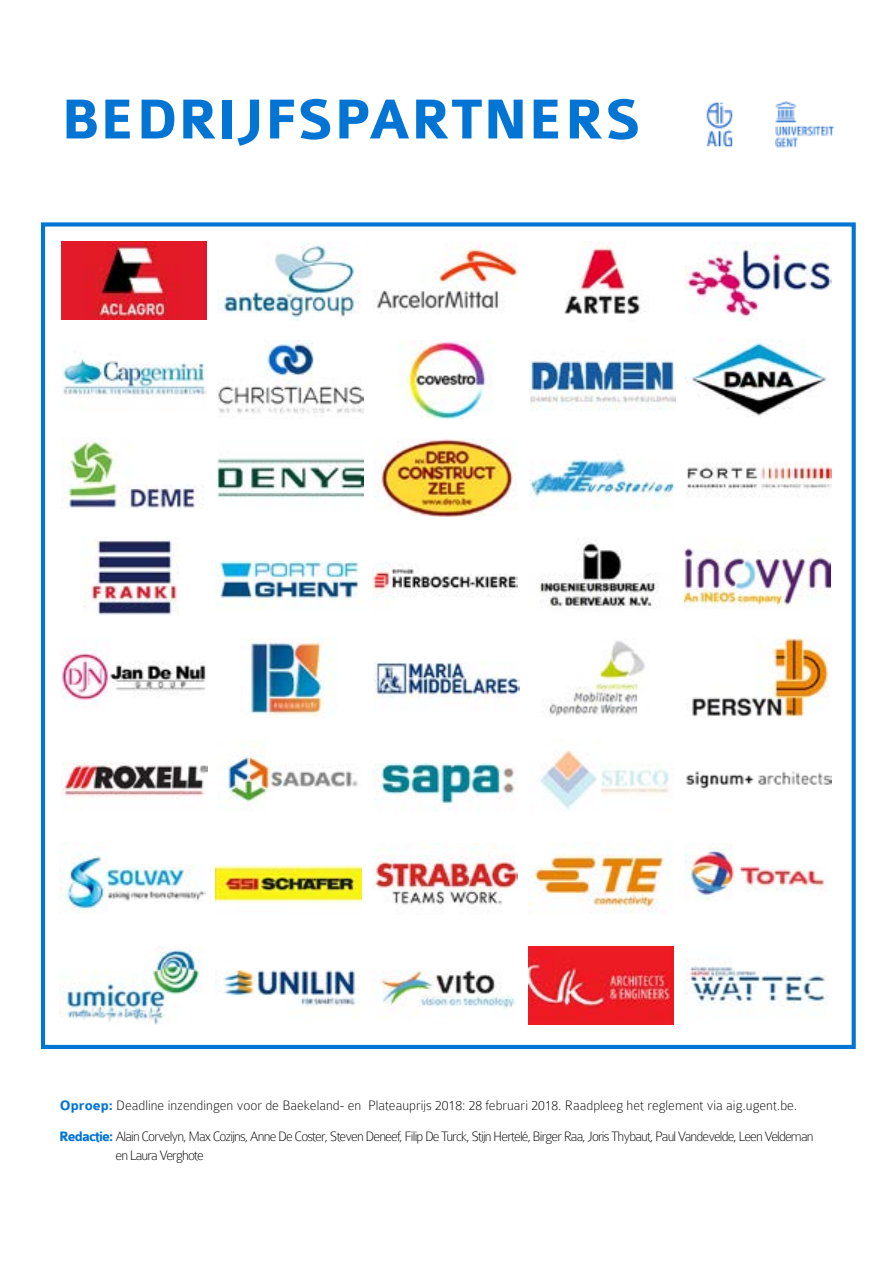
<style>
.page{position:relative;width:893px;height:1263px;background:#fff}
.page>*{position:absolute;margin:0;border:0;box-sizing:border-box;transform-origin:0 0}
.t1{font:700 60px "Colaborate";color:#0274d4}
.t2{font:100 14.55px/18.9px "Colaborate";letter-spacing:-.06em;color:#000}
.t3{font:100 14.55px "Colaborate";color:#000}
.s1{font-weight:700;color:#0274d4}
</style>
<div class="page">
<img style="left:61px;top:242px;width:146px;height:78px">
<img style="left:217px;top:243px;width:144px;height:78px">
<img style="left:373px;top:246px;width:145px;height:67px">
<img style="left:564px;top:242px;width:77px;height:73px">
<img style="left:686px;top:242px;width:145px;height:78px">
<img style="left:61px;top:357px;width:146px;height:42px">
<img style="left:217px;top:340px;width:146px;height:74px">
<img style="left:399px;top:340px;width:93px;height:78px">
<img style="left:529px;top:361px;width:146px;height:49px">
<img style="left:686px;top:340px;width:143px;height:76px">
<img style="left:61px;top:437px;width:143px;height:72px">
<img style="left:217px;top:458px;width:146px;height:40px">
<img style="left:373px;top:439px;width:144px;height:78px">
<img style="left:529px;top:459px;width:146px;height:44px">
<img style="left:686px;top:462px;width:145px;height:31px">
<img style="left:83px;top:537px;width:96px;height:78px">
<img style="left:218px;top:560px;width:142px;height:49px">
<img style="left:372px;top:562px;width:146px;height:36px">
<img style="left:539px;top:537px;width:119px;height:72px">
<img style="left:684px;top:548px;width:146px;height:60px">
<img style="left:61px;top:649px;width:145px;height:56px">
<img style="left:250px;top:639px;width:84px;height:78px">
<img style="left:373px;top:662px;width:146px;height:37px">
<img style="left:546px;top:640px;width:99px;height:76px">
<img style="left:692px;top:638px;width:137px;height:78px">
<img style="left:61px;top:763px;width:146px;height:35px">
<img style="left:226px;top:744px;width:132px;height:66px">
<img style="left:373px;top:763px;width:143px;height:42px">
<img style="left:540px;top:750px;width:130px;height:60px">
<img style="left:686px;top:771px;width:145px;height:19px">
<img style="left:61px;top:854px;width:145px;height:59px">
<img style="left:216px;top:865px;width:146px;height:38px">
<img style="left:372px;top:843px;width:146px;height:62px">
<img style="left:528px;top:843px;width:144px;height:70px">
<img style="left:684px;top:843px;width:141px;height:57px">
<img style="left:60px;top:946px;width:142px;height:78px">
<img style="left:216px;top:969px;width:143px;height:38px">
<img style="left:372px;top:970px;width:143px;height:44px">
<img style="left:528px;top:947px;width:146px;height:78px">
<img style="left:684px;top:960px;width:144px;height:46px">
<img style="left:775px;top:102px;width:59px;height:45px">
<img style="left:706px;top:102px;width:27px;height:45px">
<div style="left:41px;top:222px;width:815px;height:827px;border:4px solid #0274d4"></div>
<h1 class="t1" style="left:61px;top:88px;width:582px">BEDRIJFSPARTNERS</h1>
<p class="t3" style="left:60px;top:1097px;width:739px"><span class="s1">Oproep:</span> Deadline inzendingen voor de Baekeland- en Plateauprijs 2018: 28 februari 2018. Raadpleeg het reglement via aig.ugent.be.</p>
<p class="t2" style="left:116px;top:1126px;width:699px;text-indent:-57px"><span class="s1">Redactie:</span> Alain Corvelyn, Max Cozijns, Anne De Coster, Steven Deneef, Filip De Turck, Stijn Hertelé, Birger Raa, Joris Thybaut, Paul Vandevelde, Leen Veldeman en Laura Verghote</p>
</div>
